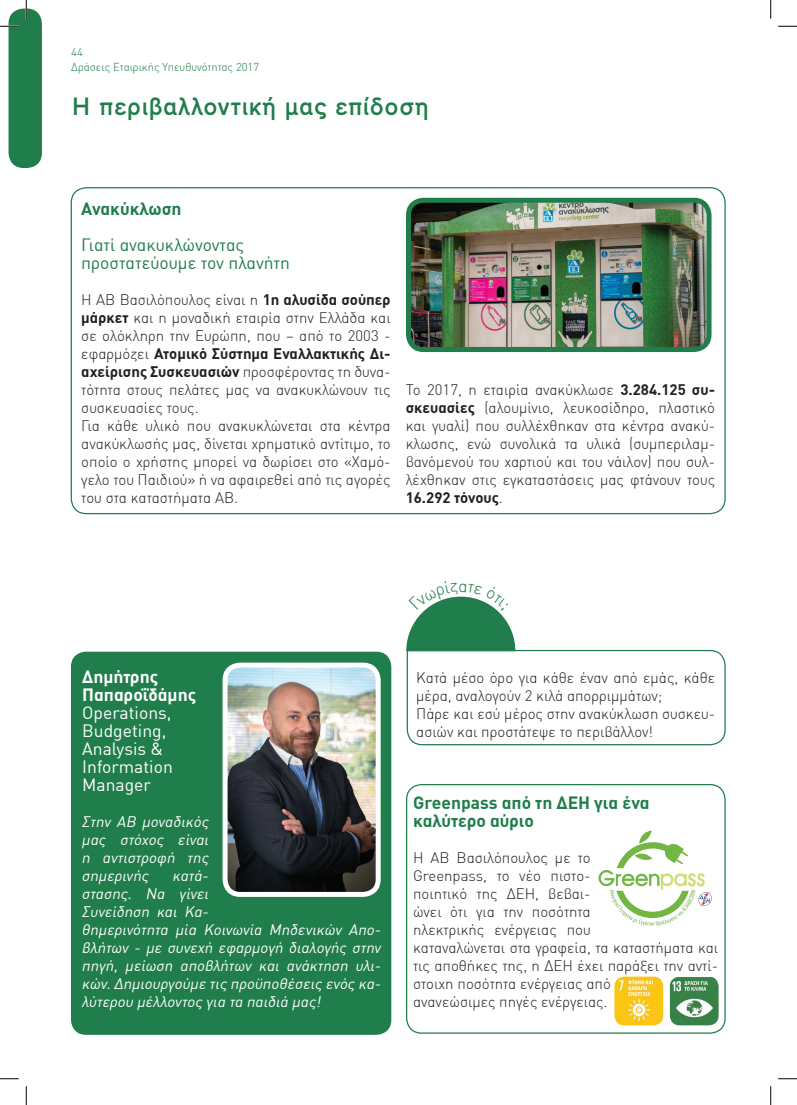
<style>
.page{position:relative;width:797px;height:1105px;background:#fff}
.page>*{position:absolute;margin:0;border:0;box-sizing:border-box;transform-origin:0 0}
.t1{font:500 25px "CF Dromon";color:#207d4c}
.t2{font:17.5px/18px "DIN Greek";color:#fff}
.t3{font:700 17.5px/18px "DIN Greek";color:#207d4c}
.t4{font:17.5px/18px "DIN Greek";color:#207d4c}
.t5{font:700 17.5px/18px "DIN Greek";color:#fff}
.t6{font:300 15px/18px "DIN Greek";color:#231f20}
.t7{font:italic 15px/18px "DIN Greek";color:#fff;text-align:justify}
.t8{font:300 11.25px "DIN Greek";color:#207d4c}
.s1{font-weight:700}
</style>
<div class="page">
<div style="left:9px;top:9px;width:33px;height:159px;background:#207d4c;border-radius:15px"></div>
<div style="left:71px;top:652px;width:320px;height:383px;background:#207d4c;border-radius:15px"></div>
<img style="left:228px;top:665px;width:150px;height:226px">
<div style="left:222px;top:663px;width:158px;height:234px;border:5px solid #fff;border-radius:15px"></div>
<svg style="left:598px;top:830px;width:114px;height:96px"></svg>
<div style="left:406px;top:784px;width:319px;height:250px;border:1px solid #207d4c;border-radius:15px"></div>
<img style="left:614px;top:977px;width:49px;height:48px">
<img style="left:670px;top:977px;width:48px;height:48px">
<img style="left:412px;top:200px;width:297px;height:146px">
<div style="left:406px;top:198px;width:305px;height:154px;border:5px solid #207d4c;border-radius:15px"></div>
<svg style="left:0;top:25px;width:19px;height:2px"></svg>
<svg style="left:778px;top:25px;width:19px;height:2px"></svg>
<svg style="left:0;top:1078px;width:19px;height:1px"></svg>
<svg style="left:778px;top:1078px;width:19px;height:1px"></svg>
<svg style="left:25px;top:0;width:2px;height:19px"></svg>
<svg style="left:25px;top:1086px;width:2px;height:19px"></svg>
<svg style="left:770px;top:0;width:1px;height:19px"></svg>
<svg style="left:770px;top:1086px;width:1px;height:19px"></svg>
<svg style="left:406px;top:596px;width:320px;height:150px"></svg>
<p class="t8" style="left:71px;top:46px;width:13px">44</p>
<p class="t8" style="left:71px;top:61px;width:189px">Δράσεις Εταιρικής Yπευθυνότητας 2017</p>
<h1 class="t1" style="left:71px;top:90px;width:359px">Η περιβαλλοντική μας επίδοση</h1>
<p class="t3" style="left:81px;top:200px;width:102px">Ανακύκλωση</p>
<p class="t4" style="left:81px;top:236px;width:210px">Γιατί ανακυκλώνοντας προστατεύουμε τον πλανήτη</p>
<p class="t6" style="left:81px;top:291px;width:311px">Η ΑΒ Βασιλόπουλος είναι η <span class="s1">1η αλυσίδα σούπερ μάρκετ</span> και η μοναδική εταιρία στην Ελλάδα και σε ολόκληρη την Ευρώπη, που – από το 2003 - εφαρμόζει <span class="s1">Ατομικό Σύστημα Εναλλακτικής Δι&shy;αχείρισης Συσκευασιών</span> προσφέροντας τη δυνα&shy;τότητα στους πελάτες μας να ανακυκλώνουν τις συσκευασίες τους.<br>Για κάθε υλικό που ανακυκλώνεται στα κέντρα ανακύκλωσής μας, δίνεται χρηματικό αντίτιμο, το οποίο ο χρήστης μπορεί να δωρίσει στο «Χαμό&shy;γελο του Παιδιού» ή να αφαιρεθεί από τις αγορές του στα καταστήματα ΑΒ.</p>
<p class="t6" style="left:405px;top:381px;width:311px;text-align:justify">Το 2017, η εταιρία ανακύκλωσε <span class="s1">3.284.125 συ&shy;σκευασίες</span> (αλουμίνιο, λευκοσίδηρο, πλαστικό και γυαλί) που συλλέχθηκαν στα κέντρα ανακύ&shy;κλωσης, ενώ συνολικά τα υλικά (συμπεριλαμ&shy;βανόμενού του χαρτιού και του νάιλον) που συλ&shy;λέχθηκαν στις εγκαταστάσεις μας φτάνουν τους <span class="s1">16.292 τόνους</span>.</p>
<p class="t5" style="left:82px;top:668px;width:115px">Δημήτρης<br>Παπαροΐδάμης</p>
<p class="t2" style="left:82px;top:704px;width:92px">Operations,<br>Budgeting,<br>Analysis &amp;<br>Information<br>Manager</p>
<p class="t7" style="left:82px;top:813px;width:131px">Στην ΑΒ μοναδικός μας στόχος είναι η αντιστροφή της σημερινής</p>
<p class="t7" style="left:82px;top:867px;width:303px;text-align:left;text-indent:91px">κατά-<br>στασης. Να γίνει<br>Συνείδηση και Κα-<br>θημερινότητα μία Κοινωνία Μηδενικών Απο&shy;βλήτων - με συνεχή εφαρμογή διαλογής στην πηγή, μείωση αποβλήτων και ανάκτηση υλι&shy;κών.Δημιουργούμε τις προϋποθέσεις ενός κα&shy;λύτερου μέλλοντος για τα παιδιά μας!</p>
<p class="t6" style="left:416px;top:669px;width:300px">Κατά μέσο όρο για κάθε έναν από εμάς, κάθε μέρα, αναλογούν 2 κιλά απορριμμάτων;<br>Πάρε και εσύ μέρος στην ανακύκλωση συσκευ&shy;ασιών και προστάτεψε το περιβάλλον!</p>
<p class="t3" style="left:413px;top:794px;width:238px">Greenpass από τη ΔΕΗ για ένα καλύτερο αύριο</p>
<p class="t6" style="left:413px;top:849px;width:307px">Η ΑΒ Βασιλόπουλος με το<br>Greenpass, το νέο πιστο-<br>ποιητικό της ΔΕΗ, βεβαι-<br>ώνει ότι για την ποσότητα<br>ηλεκτρικής ενέργειας που<br>καταναλώνεται στα γραφεία, τα καταστήματα και τις αποθήκες της, η ΔΕΗ έχει παράξει την αντί&shy;στοιχη ποσότητα ενέργειας από<br>ανανεώσιμες πηγές ενέργειας.</p>
</div>
